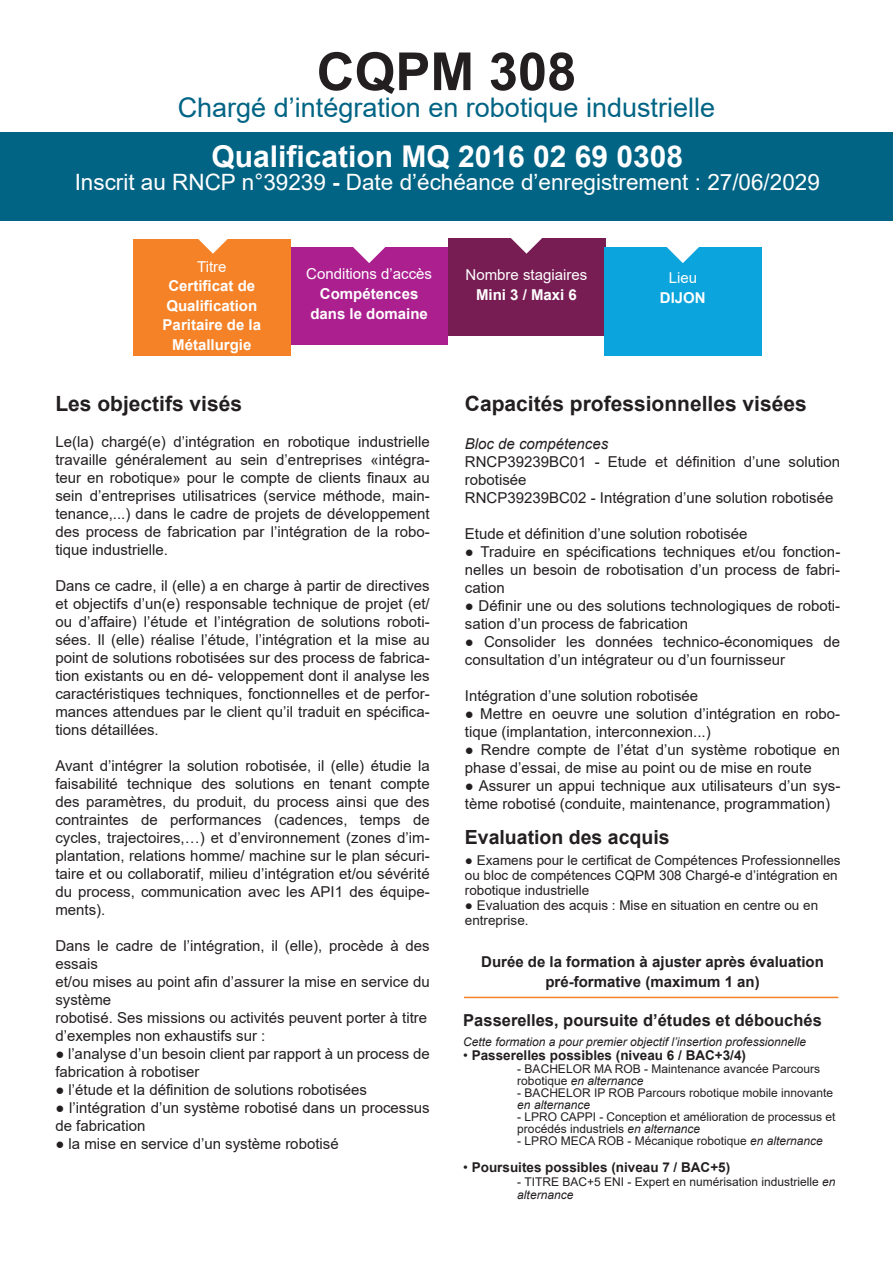
<style>
.page{position:relative;width:893px;height:1263px;background:#fff}
.page>*{position:absolute;margin:0;border:0;box-sizing:border-box;transform-origin:0 0}
.t1{font:700 52.5px "Arial";color:#231f20}
.t2{font:700 30px "Arial";color:#fff}
.t3{font:27px "Arial";color:#016484}
.t4{font:22.5px "Arial";color:#fff}
.t5{font:700 21px "Arial";color:#231f20}
.t6{font:700 19.5px "Arial";color:#231f20}
.t7{font:700 16.5px "Arial";color:#231f20}
.t8{font:15px/18px "Arial";color:#231f20}
.t9{font:700 15px/19.5px "Arial";color:#fff;text-align:center}
.t10{font:700 15px/19.8px "Arial";color:#231f20;text-align:center}
.t11{font:15px "Arial";color:#fff}
.t12{font:italic 15px "Arial";color:#231f20}
.t13{font:13.5px/15px "Arial";color:#231f20}
.t14{font:700 13.5px "Arial";color:#231f20}
.t15{font:12px/12px "Arial";color:#231f20}
.t16{font:italic 12px "Arial";color:#231f20}
.s1{font-weight:700}
.s2{font-weight:400}
.s3{font-style:italic}
</style>
<div class="page">
<div style="left:0;top:133px;width:893px;height:88px;background:#016484"></div>
<div style="left:290px;top:247px;width:158px;height:98px;background:#ab208e"></div>
<svg style="left:353px;top:247px;width:32px;height:16px"></svg>
<div style="left:133px;top:239px;width:157px;height:117px;background:#f58227"></div>
<svg style="left:198px;top:239px;width:30px;height:15px"></svg>
<div style="left:448px;top:238px;width:157px;height:98px;background:#771d53"></div>
<svg style="left:511px;top:238px;width:31px;height:16px"></svg>
<div style="left:604px;top:247px;width:157px;height:109px;background:#0ca4dc"></div>
<svg style="left:667px;top:247px;width:32px;height:16px"></svg>
<hr style="left:464px;top:997px;width:374px;height:1px;background:#f58227">
<h1 class="t1" style="left:317px;top:35px;width:261px">CQPM 308</h1>
<h3 class="t3" style="left:178px;top:89px;width:539px">Chargé d’intégration en robotique industrielle</h3>
<h2 class="t2" style="left:211px;top:136px;width:473px">Qualification MQ 2016 02 69 0308</h2>
<h3 class="t4" style="left:75px;top:166px;width:747px">Inscrit au RNCP n°39239 <span class="s1">-</span> Date d’échéance d’enregistrement : 27/06/2029</h3>
<p class="t11" style="left:197px;top:256px;width:31px">Titre</p>
<p class="t9" style="left:163px;top:276px;width:100px">Certificat de<br>Qualification<br>Paritaire de la<br>Métallurgie</p>
<p class="t11" style="left:306px;top:263px;width:127px">Conditions d’accès</p>
<p class="t9" style="left:310px;top:284px;width:119px">Compétences dans le domaine</p>
<h3 class="t5" style="left:55px;top:389px;width:188px">Les objectifs visés</h3>
<p class="t8" style="left:55px;top:433px;width:376px;text-align:justify">Le(la) chargé(e) d’intégration en robotique industrielle travaille généralement au sein d’entreprises «intégra&shy;teur en robotique» pour le compte de clients finaux au sein d’entreprises utilisatrices (service méthode, main&shy;tenance,...) dans le cadre de projets de développement des process de fabrication par l’intégration de la robo&shy;tique industrielle.</p>
<p class="t8" style="left:55px;top:577px;width:376px;text-align:justify">Dans ce cadre, il (elle) a en charge à partir de directives et objectifs d’un(e) responsable technique de projet (et/ ou d’affaire) l’étude et l’intégration de solutions roboti&shy;sées. Il (elle) réalise l’étude, l’intégration et la mise au point de solutions robotisées sur des process de fabrica&shy;tion existants ou en dé- veloppement dont il analyse les caractéristiques techniques, fonctionnelles et de perfor&shy;mances attendues par le client qu’il traduit en spécifica&shy;tions détaillées.</p>
<p class="t8" style="left:55px;top:757px;width:376px;text-align:justify">Avant d’intégrer la solution robotisée, il (elle) étudie la faisabilité technique des solutions en tenant compte des paramètres, du produit, du process ainsi que des contraintes de performances (cadences, temps de cycles, trajectoires,…) et d’environnement (zones d’im&shy;plantation, relations homme/ machine sur le plan sécuri&shy;taire et ou collaboratif, milieu d’intégration et/ou sévérité du process, communication avec les API1 des équipe&shy;ments).</p>
<p class="t8" style="left:55px;top:937px;width:376px">Dans le cadre de l’intégration, il (elle), procède à des essais<br>et/ou mises au point afin d’assurer la mise en service du système<br>robotisé. Ses missions ou activités peuvent porter à titre d’exemples non exhaustifs sur :</p>
<p class="t8" style="left:55px;top:1045px;width:376px">● l’analyse d’un besoin client par rapport à un process de fabrication à robotiser</p>
<p class="t8" style="left:55px;top:1081px;width:313px">● l’étude et la définition de solutions robotisées</p>
<p class="t8" style="left:55px;top:1099px;width:376px">● l’intégration d’un système robotisé dans un processus de fabrication</p>
<p class="t8" style="left:55px;top:1135px;width:285px">● la mise en service d’un système robotisé</p>
<p class="t11" style="left:466px;top:264px;width:123px">Nombre stagiaires</p>
<p class="t9" style="left:476px;top:285px;width:102px">Mini 3 / Maxi 6</p>
<p class="t11" style="left:669px;top:268px;width:30px">Lieu</p>
<p class="t9" style="left:660px;top:288px;width:47px">DIJON</p>
<h3 class="t5" style="left:465px;top:389px;width:343px">Capacités professionnelles visées</h3>
<p class="t12" style="left:465px;top:434px;width:145px">Bloc de compétences</p>
<p class="t8" style="left:465px;top:453px;width:377px">RNCP39239BC01 - Etude et définition d’une solution robotisée<br>RNCP39239BC02 - Intégration d’une solution robotisée</p>
<p class="t8" style="left:465px;top:525px;width:284px">Etude et définition d’une solution robotisée</p>
<p class="t8" style="left:465px;top:543px;width:377px;text-align:justify">● Traduire en spécifications techniques et/ou fonction&shy;nelles un besoin de robotisation d’un process de fabri&shy;cation</p>
<p class="t8" style="left:465px;top:597px;width:377px">● Définir une ou des solutions technologiques de roboti&shy;sation d’un process de fabrication</p>
<p class="t8" style="left:465px;top:633px;width:377px">● Consolider les données technico-économiques de consultation d’un intégrateur ou d’un fournisseur</p>
<p class="t8" style="left:465px;top:687px;width:235px">Intégration d’une solution robotisée</p>
<p class="t8" style="left:465px;top:705px;width:377px">● Mettre en oeuvre une solution d’intégration en robo&shy;tique (implantation, interconnexion...)</p>
<p class="t8" style="left:465px;top:741px;width:377px">● Rendre compte de l’état d’un système robotique en phase d’essai, de mise au point ou de mise en route</p>
<p class="t8" style="left:465px;top:777px;width:377px">● Assurer un appui technique aux utilisateurs d’un sys&shy;tème robotisé (conduite, maintenance, programmation)</p>
<h3 class="t6" style="left:465px;top:824px;width:206px">Evaluation des acquis</h3>
<p class="t13" style="left:465px;top:853px;width:377px">● Examens pour le certificat de Compétences Professionnelles ou bloc de compétences CQPM 308 Chargé-e d’intégration en robotique industrielle</p>
<p class="t13" style="left:465px;top:898px;width:355px">● Evaluation des acquis : Mise en situation en centre ou en entreprise.</p>
<p class="t10" style="left:481px;top:952px;width:344px">Durée de la formation à ajuster après évaluation pré-formative (maximum 1 an)</p>
<p class="t7" style="left:463px;top:1009px;width:360px">Passerelles, poursuite d’études et débouchés</p>
<p class="t16" style="left:463px;top:1034px;width:344px">Cette formation a pour premier objectif l’insertion professionnelle</p>
<p class="t14" style="left:463px;top:1045px;width:284px"><span class="s2">•</span> Passerelles possibles (niveau 6 / BAC+3/4)</p>
<p class="t15" style="left:517px;top:1063px;width:304px">- BACHELOR MA ROB - Maintenance avancée Parcours robotique <span class="s3">en alternance</span></p>
<p class="t15" style="left:517px;top:1087px;width:317px">- BACHELOR IP ROB Parcours robotique mobile innovante</p>
<p class="t16" style="left:517px;top:1097px;width:74px">en alternance</p>
<p class="t15" style="left:517px;top:1111px;width:320px">- LPRO CAPPI - Conception et amélioration de processus et procédés industriels <span class="s3">en alternance</span></p>
<p class="t15" style="left:517px;top:1135px;width:307px">- LPRO MECA ROB - Mécanique robotique <span class="s3">en alternance</span></p>
<p class="t14" style="left:463px;top:1158px;width:268px"><span class="s2">•</span> Poursuites possibles (niveau 7 / BAC+5)</p>
<p class="t15" style="left:517px;top:1174px;width:320px;line-height:13.5px">- TITRE BAC+5 ENI - Expert en numérisation industrielle <span class="s3">en alternance</span></p>
</div>
